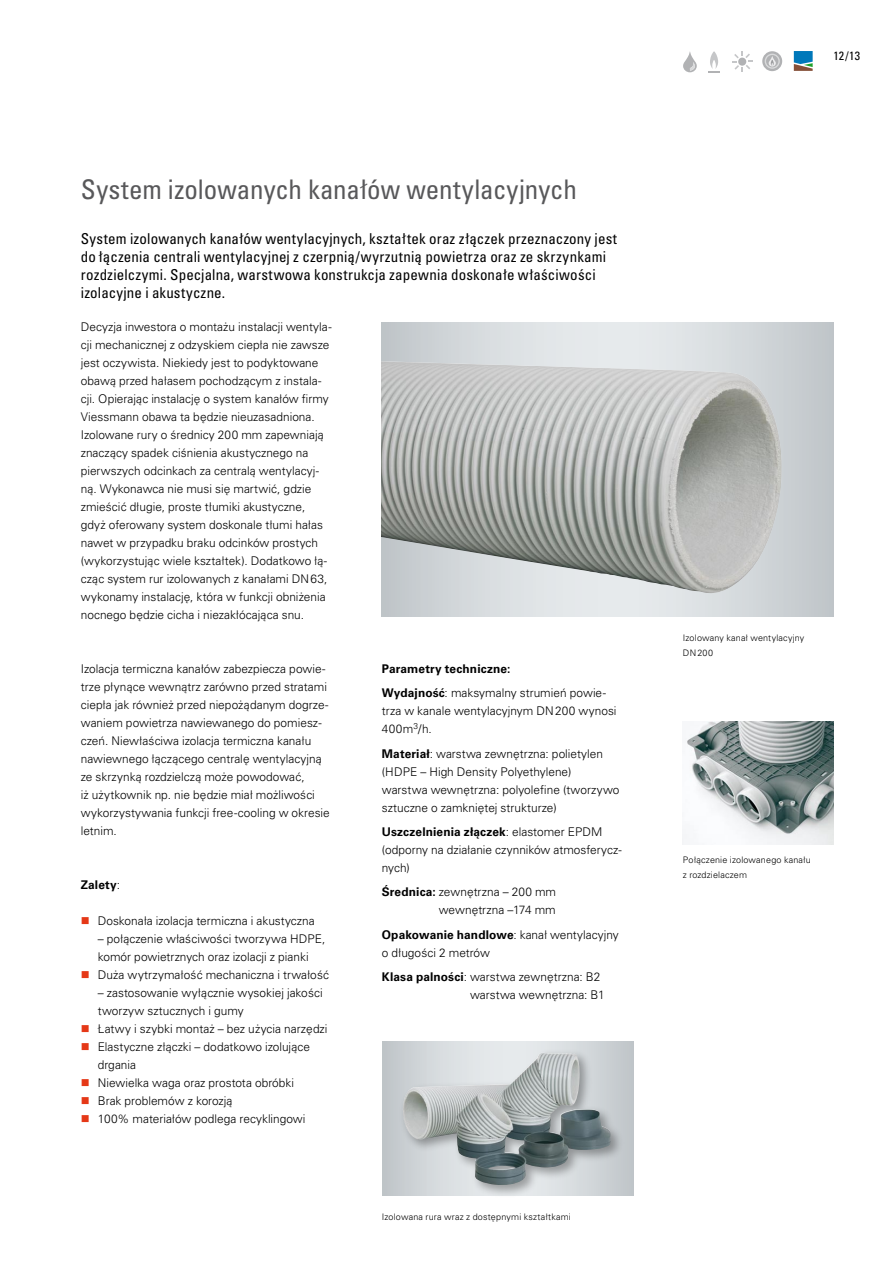
<style>
.page{position:relative;width:893px;height:1263px;background:#fff}
.page>*{position:absolute;margin:0;border:0;box-sizing:border-box;transform-origin:0 0}
.Head{font:condensed 27px "Univers CE";color:#58585a}
.Subhead{font:condensed 15px/18px "Univers CE";letter-spacing:.01em;color:#000}
._4_Copy_Lista{font:300 12px/18px "Univers LTCYR 45";color:#000}
._4_Copy{font:300 12px/18px "Univers LTCYR 45";color:#000}
._4_Copy-2{font:700 12px "Univers LTCYR 65";letter-spacing:.01em;color:#000}
.t1{font:condensed 12px "Univers CE";color:#000}
.Bildunterschrift{font:300 9px/15px "Univers LTCYR 45";letter-spacing:.02em;color:#000}
.s1{font-family:"Univers LTCYR 45";font-weight:300}
.s2{color:#e53817}
.s3{font-family:"Univers LTCYR 65";font-weight:700}
</style>
<div class="page">
<img style="left:683px;top:721px;width:150px;height:123px">
<svg style="left:382px;top:323px;width:451px;height:293px;background:#d0d5d8"></svg>
<img style="left:382px;top:358px;width:401px;height:244px">
<svg style="left:383px;top:1042px;width:251px;height:154px;background:#c7ccd0"></svg>
<div style="left:398px;top:1048px;width:226px;height:151px;background:#000;opacity:.33"></div>
<img style="left:427px;top:1052px;width:173px;height:83px">
<svg style="left:732px;top:51px;width:21px;height:21px"></svg>
<svg style="left:683px;top:51px;width:14px;height:21px"></svg>
<div style="left:762px;top:51px;width:20px;height:20px;background:#b1b2b4;border-radius:50%"></div>
<svg style="left:765px;top:54px;width:15px;height:15px"></svg>
<svg style="left:708px;top:51px;width:12px;height:22px"></svg>
<svg style="left:794px;top:51px;width:19px;height:20px"></svg>
<p class="Head" style="left:81px;top:174px;width:498px">System izolowanych kanałów wentylacyjnych</p>
<p class="Subhead" style="left:81px;top:230px;width:538px">System izolowanych kanałów wentylacyjnych, kształtek oraz złączek przeznaczony jest do łączenia centrali wentylacyjnej z czerpnią/wyrzutnią powietrza oraz ze skrzynkami rozdzielczymi. Specjalna, warstwowa konstrukcja zapewnia doskonałe właściwości izolacyjne i akustyczne.</p>
<p class="_4_Copy_Lista" style="left:81px;top:318px;width:252px">Decyzja inwestora o montażu instalacji wentyla&shy;cji mechanicznej z odzyskiem ciepła nie zawsze jest oczywista. Niekiedy jest to podyktowane obawą przed hałasem pochodzącym z instala&shy;cji. Opierając instalację o system kanałów firmy Viessmann obawa ta będzie nieuzasadniona.<br>Izolowane rury o średnicy 200 mm zapewniają znaczący spadek ciśnienia akustycznego na pierwszych odcinkach za centralą wentylacyj&shy;ną. Wykonawca nie musi się martwić, gdzie zmieścić długie, proste tłumiki akustyczne, gdyż oferowany system doskonale tłumi hałas nawet w przypadku braku odcinków prostych (wykorzystując wiele kształtek). Dodatkowo łą&shy;cząc system rur izolowanych z kanałami DN63, wykonamy instalację, która w funkcji obniżenia nocnego będzie cicha i niezakłócająca snu.</p>
<p class="_4_Copy_Lista" style="left:81px;top:660px;width:250px">Izolacja termiczna kanałów zabezpiecza powie&shy;trze płynące wewnątrz zarówno przed stratami ciepła jak również przed niepożądanym dogrze&shy;waniem powietrza nawiewanego do pomiesz&shy;czeń. Niewłaściwa izolacja termiczna kanału nawiewnego łączącego centralę wentylacyjną ze skrzynką rozdzielczą może powodować,<br>iż użytkownik np. nie będzie miał możliwości wykorzystywania funkcji free-cooling w okresie letnim.</p>
<p class="_4_Copy-2" style="left:81px;top:877px;width:41px">Zalety<span class="s1">:</span></p>
<p class="_4_Copy" style="left:81px;top:912px;width:235px"><span class="s2">■</span> Doskonała izolacja termiczna i akustyczna</p>
<p class="_4_Copy" style="left:98px;top:930px;width:229px">– połączenie właściwości tworzywa HDPE, komór powietrznych oraz izolacji z pianki</p>
<p class="_4_Copy" style="left:81px;top:966px;width:250px"><span class="s2">■</span> Duża wytrzymałość mechaniczna i trwałość</p>
<p class="_4_Copy" style="left:98px;top:984px;width:226px">– zastosowanie wyłącznie wysokiej jakości tworzyw sztucznych i gumy</p>
<p class="_4_Copy" style="left:81px;top:1020px;width:248px"><span class="s2">■</span> Łatwy i szybki montaż – bez użycia narzędzi</p>
<p class="_4_Copy" style="left:98px;top:1038px;width:214px;text-indent:-17px"><span class="s2">■</span> Elastyczne złączki – dodatkowo izolujące drgania</p>
<p class="_4_Copy" style="left:81px;top:1074px;width:215px"><span class="s2">■</span> Niewielka waga oraz prostota obróbki</p>
<p class="_4_Copy" style="left:81px;top:1092px;width:153px"><span class="s2">■</span> Brak problemów z korozją</p>
<p class="_4_Copy" style="left:81px;top:1110px;width:226px"><span class="s2">■</span> 100% materiałów podlega recyklingowi</p>
<p class="_4_Copy-2" style="left:382px;top:660px;width:130px">Parametry techniczne:</p>
<p class="_4_Copy" style="left:382px;top:684px;width:236px"><span class="s3">Wydajność</span>: maksymalny strumień powie&shy;trza w kanale wentylacyjnym DN200 wynosi<br>400m<sup>3</sup>/h.</p>
<p class="_4_Copy" style="left:382px;top:744px;width:239px"><span class="s3">Materiał</span>: warstwa zewnętrzna: polietylen (HDPE – High Density Polyethylene) warstwa wewnętrzna: polyolefine (tworzywo sztuczne o zamkniętej strukturze)</p>
<p class="_4_Copy" style="left:382px;top:822px;width:241px"><span class="s3">Uszczelnienia złączek</span>: elastomer EPDM (odpor-ny na działanie czynników atmosferycz&shy;nych)</p>
<p class="_4_Copy" style="left:382px;top:883px;width:176px;text-align:right"><span class="s3">Średnica:</span> zewnętrzna – 200 mm wewnętrzna –174 mm</p>
<p class="_4_Copy" style="left:382px;top:925px;width:238px"><span class="s3">Opakowanie handlowe</span>: kanał wentylacyjny o długości 2 metrów</p>
<p class="_4_Copy" style="left:470px;top:968px;width:136px;text-indent:-88px"><span class="s3">Klasa palności</span>: warstwa zewnętrzna: B2 warstwa wewnętrzna: B1</p>
<p class="Bildunterschrift" style="left:382px;top:1209px;width:191px">Izolowana rura wraz z dostępnymi kształtkami</p>
<p class="t1" style="left:833px;top:49px;width:28px">12/13</p>
<p class="Bildunterschrift" style="left:683px;top:630px;width:123px">Izolowany kanał wentylacyjny<br>DN200</p>
<p class="Bildunterschrift" style="left:683px;top:852px;width:129px">Połączenie izolowanego kanału z rozdzielaczem</p>
</div>
